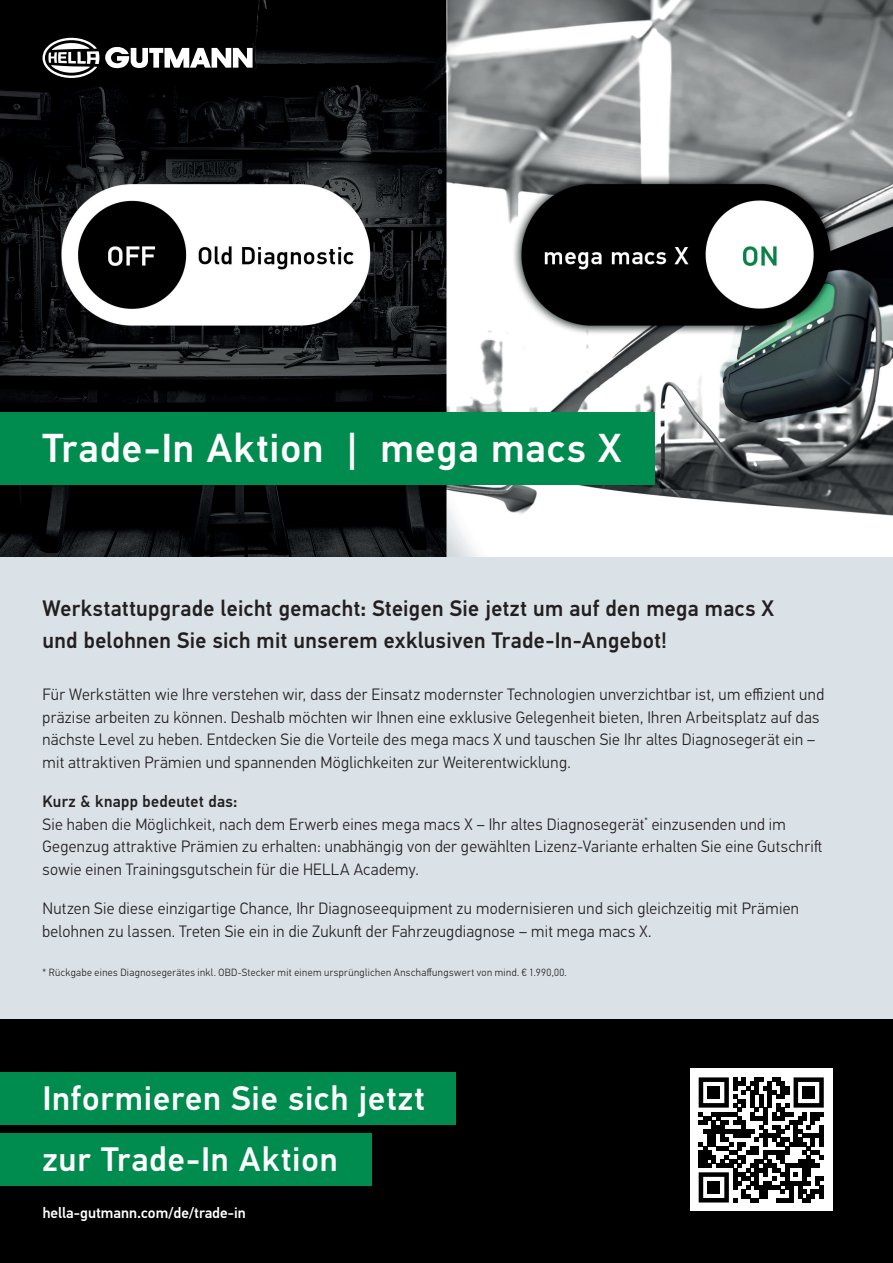
<style>
.page{position:relative;width:893px;height:1263px;background:#fff}
.page>*{position:absolute;margin:0;border:0;box-sizing:border-box;transform-origin:0 0}
.t1{font:500 40.5px "Hella DIN Universal";letter-spacing:.025em;color:#fff}
.t2{font:500 34.05px/61.1px "Hella DIN Universal";letter-spacing:.02em;color:#fff}
.t3{font:500 22.5px/31.5px "Hella DIN Universal";letter-spacing:.015em;color:#231f20}
.t4{font:300 16.5px/22.5px "Hella DIN Universal";letter-spacing:.02em;color:#231f20}
.t5{font:500 15.15px "Hella DIN Universal";color:#fff}
.t6{font:300 10.5px "Hella DIN Universal";letter-spacing:.04em;color:#231f20}
.s1{font-weight:500}
</style>
<div class="page">
<img style="left:0;top:0;width:893px;height:557px">
<div style="left:0;top:412px;width:655px;height:73px;background:#008c4e"></div>
<div style="left:0;top:1002px;width:893px;height:261px;background:#000001"></div>
<div style="left:0;top:1072px;width:456px;height:53px;background:#008c4e"></div>
<div style="left:0;top:1133px;width:372px;height:53px;background:#008c4e"></div>
<div style="left:690px;top:1069px;width:142px;height:142px;background:#fff"></div>
<svg style="left:699px;top:1077px;width:125px;height:125px"></svg>
<div style="left:707px;top:1086px;width:13px;height:13px;background:#000001"></div>
<div style="left:802px;top:1086px;width:13px;height:13px;background:#000001"></div>
<div style="left:707px;top:1181px;width:13px;height:13px;background:#000001"></div>
<svg style="left:43px;top:38px;width:56px;height:40px"></svg>
<svg style="left:105px;top:46px;width:148px;height:23px"></svg>
<div style="left:0;top:557px;width:893px;height:462px;background:#dae1e7"></div>
<h1 class="t1" style="left:43px;top:423px;width:581px">Trade-In Aktion | mega macs X</h1>
<h3 class="t3" style="left:43px;top:595px;width:733px">Werkstattupgrade leicht gemacht: Steigen Sie jetzt um auf den mega macs X und belohnen Sie sich mit unserem exklusiven Trade-In-Angebot!</h3>
<p class="t4" style="left:43px;top:684px;width:783px">Für Werkstätten wie Ihre verstehen wir, dass der Einsatz modernster Technologien unverzichtbar ist, um effizient und präzise arbeiten zu können. Deshalb möchten wir Ihnen eine exklusive Gelegenheit bieten, Ihren Arbeitsplatz auf das nächste Level zu heben. Entdecken Sie die Vorteile des mega macs X und tauschen Sie Ihr altes Diagnosegerät ein – mit attraktiven Prämien und spannenden Möglichkeiten zur Weiterentwicklung.</p>
<p class="t4" style="left:43px;top:791px;width:781px"><span class="s1">Kurz &amp; knapp bedeutet das:<br></span>Sie haben die Möglichkeit, nach dem Erwerb eines mega macs X – Ihr altes Diagnosegerät<sup>*</sup> einzusenden und im Gegenzug attraktive Prämien zu erhalten: unabhängig von der gewählten Lizenz-Variante erhalten Sie eine Gutschrift sowie einen Trainingsgutschein für die HELLA Academy.</p>
<p class="t4" style="left:43px;top:898px;width:758px">Nutzen Sie diese einzigartige Chance, Ihr Diagnoseequipment zu modernisieren und sich gleichzeitig mit Prämien belohnen zu lassen. Treten Sie ein in die Zukunft der Fahrzeugdiagnose – mit mega macs X.</p>
<p class="t6" style="left:43px;top:966px;width:526px">* Rückgabe eines Diagnosegerätes inkl. OBD-Stecker mit einem ursprünglichen Anschaffungswert von mind. € 1.990,00.</p>
<h2 class="t2" style="left:43px;top:1070px;width:384px">Informieren Sie sich jetzt zur Trade-In Aktion</h2>
<p class="t5" style="left:43px;top:1203px;width:205px">hella-gutmann.com/de/trade-in</p>
</div>
